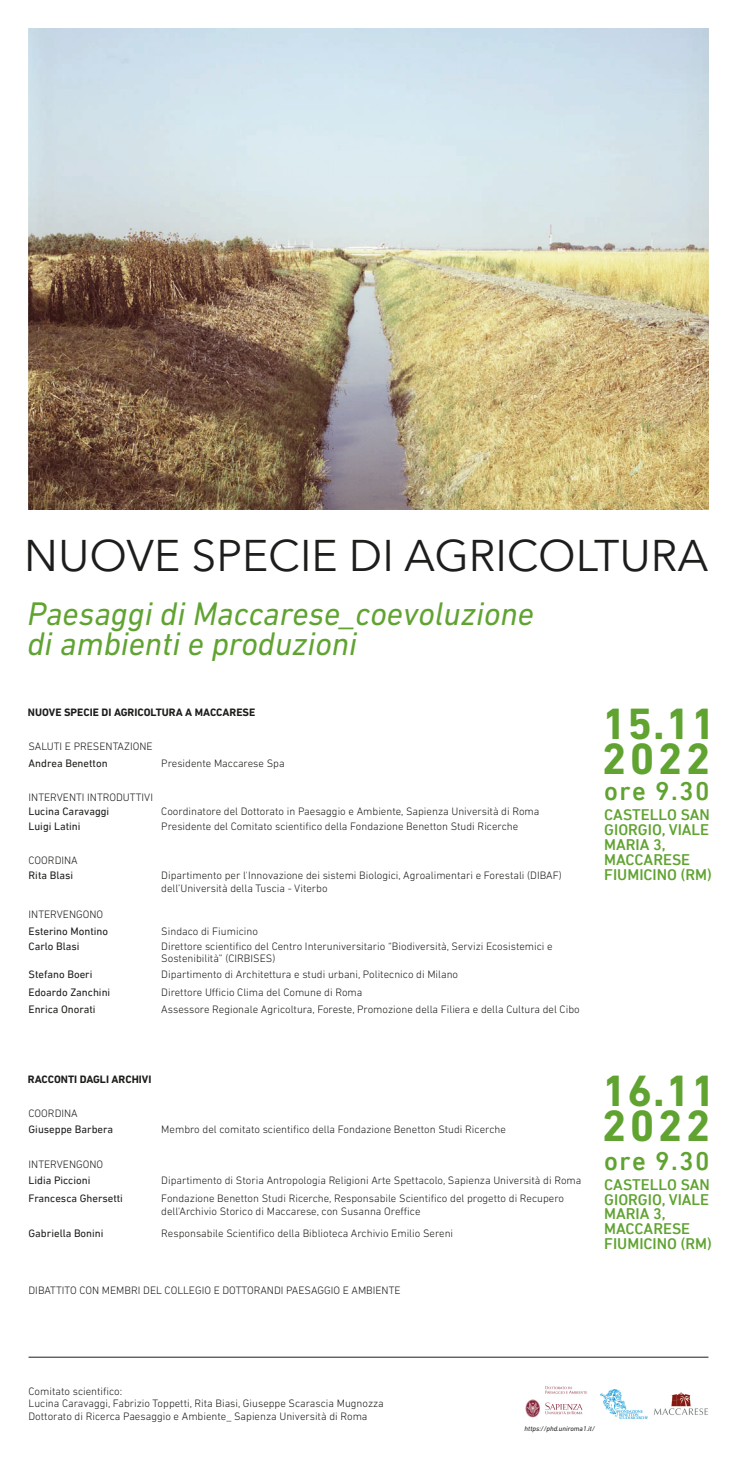
<style>
.page{position:relative;width:737px;height:1474px;background:#fff}
.page>*{position:absolute;margin:0;border:0;box-sizing:border-box;transform-origin:0 0}
.t1{font:700 44.62px/35px "DIN Next LT Pro";letter-spacing:.07em;color:#60a331}
.t2{font:44.27px "Avenir Next";color:#1d1d1b}
.t3{font:italic 33.25px/29.8px "DIN Next LT Pro";color:#60a331}
.t4{font:500 26.43px "DIN Next LT Pro";letter-spacing:.055em;color:#60a331}
.t5{font:500 15.75px/14.9px "DIN Next LT Pro";color:#60a331}
.t6{font:300 10.94px/12.2px "DIN Next LT Pro";color:#1d1d1b}
.t7{font:10.94px "DIN Next LT Pro";color:#1d1d1b}
.t8{font:700 10.94px "DIN Next LT Pro";color:#1d1d1b}
.t9{font:italic 7px "DIN Next LT Pro";color:#1d1d1b}
</style>
<div class="page">
<img style="left:29px;top:28px;width:679px;height:482px">
<img style="left:525px;top:1386px;width:62px;height:32px">
<img style="left:600px;top:1389px;width:47px;height:29px">
<img style="left:654px;top:1392px;width:54px;height:23px">
<hr style="left:29px;top:1356px;width:679px;height:1px;background:#1d1d1b">
<h2 class="t2" style="left:24px;top:518px;width:685px">NUOVE SPECIE DI AGRICOLTURA</h2>
<h3 class="t3" style="left:27px;top:598px;width:508px">Paesaggi di Maccarese_coevoluzione di ambienti e produzioni</h3>
<p class="t8" style="left:28px;top:706px;width:229px">NUOVE SPECIE DI AGRICOLTURA A MACCARESE</p>
<p class="t6" style="left:29px;top:740px;width:126px">SALUTI E PRESENTAZIONE</p>
<p class="t7" style="left:29px;top:757px;width:81px">Andrea Benetton</p>
<p class="t6" style="left:161px;top:757px;width:125px">Presidente Maccarese Spa</p>
<p class="t6" style="left:29px;top:790px;width:126px">INTERVENTI INTRODUTTIVI</p>
<p class="t7" style="left:29px;top:804px;width:82px">Lucina Caravaggi</p>
<p class="t6" style="left:161px;top:804px;width:380px">Coordinatore del Dottorato in Paesaggio e Ambiente, Sapienza Università di Roma</p>
<p class="t6" style="left:29px;top:854px;width:51px">COORDINA</p>
<p class="t7" style="left:29px;top:869px;width:46px">Rita Blasi</p>
<p class="t6" style="left:161px;top:869px;width:402px">Dipartimento per l'Innovazione dei sistemi Biologici, Agroalimentari e Forestali (DIBAF) dell’Università della Tuscia - Viterbo</p>
<p class="t7" style="left:29px;top:820px;width:54px">Luigi Latini</p>
<p class="t6" style="left:161px;top:820px;width:358px">Presidente del Comitato scientifico della Fondazione Benetton Studi Ricerche</p>
<p class="t6" style="left:29px;top:908px;width:76px">INTERVENGONO</p>
<p class="t7" style="left:29px;top:924px;width:81px">Esterino Montino</p>
<p class="t6" style="left:161px;top:924px;width:98px">Sindaco di Fiumicino</p>
<p class="t7" style="left:29px;top:968px;width:65px">Stefano Boeri</p>
<p class="t6" style="left:161px;top:968px;width:298px">Dipartimento di Architettura e studi urbani, Politecnico di Milano</p>
<p class="t7" style="left:29px;top:985px;width:83px">Edoardo Zanchini</p>
<p class="t6" style="left:161px;top:985px;width:203px">Direttore Ufficio Clima del Comune di Roma</p>
<p class="t7" style="left:29px;top:1002px;width:69px">Enrica Onorati</p>
<p class="t6" style="left:161px;top:1002px;width:420px">Assessore Regionale Agricoltura, Foreste, Promozione della Filiera e della Cultura del Cibo</p>
<p class="t7" style="left:29px;top:939px;width:53px">Carlo Blasi</p>
<p class="t6" style="left:161px;top:939px;width:393px">Direttore scientifico del Centro Interuniversitario “Biodiversità, Servizi Ecosistemici e<br>Sostenibilità” (CIRBISES)</p>
<h1 class="t1" style="left:602px;top:706px;width:115px">15.11<br>2022</h1>
<h3 class="t4" style="left:604px;top:775px;width:107px">ore 9.30</h3>
<h3 class="t5" style="left:604px;top:807px;width:109px">CASTELLO SAN<br>GIORGIO, VIALE<br>MARIA 3,<br>MACCARESE<br>FIUMICINO (RM)</h3>
<p class="t8" style="left:28px;top:1073px;width:125px">RACCONTI DAGLI ARCHIVI</p>
<p class="t6" style="left:29px;top:1106px;width:51px">COORDINA</p>
<p class="t7" style="left:29px;top:1123px;width:86px">Giuseppe Barbera</p>
<p class="t6" style="left:161px;top:1123px;width:346px">Membro del comitato scientifico della Fondazione Benetton Studi Ricerche</p>
<p class="t6" style="left:29px;top:1157px;width:76px">INTERVENGONO</p>
<p class="t7" style="left:29px;top:1174px;width:63px">Lidia Piccioni</p>
<p class="t6" style="left:161px;top:1174px;width:421px">Dipartimento di Storia Antropologia Religioni Arte Spettacolo, Sapienza Università di Roma</p>
<p class="t7" style="left:29px;top:1192px;width:96px">Francesca Ghersetti</p>
<p class="t6" style="left:161px;top:1192px;width:404px">Fondazione Benetton Studi Ricerche, Responsabile Scientifico del progetto di Recupero dell'Archivio Storico di Maccarese, con Susanna Oreffice</p>
<p class="t7" style="left:29px;top:1226px;width:77px">Gabriella Bonini</p>
<p class="t6" style="left:161px;top:1226px;width:293px">Responsabile Scientifico della Biblioteca Archivio Emilio Sereni</p>
<p class="t6" style="left:29px;top:1283px;width:373px">DIBATTITO CON MEMBRI DEL COLLEGIO E DOTTORANDI PAESAGGIO E AMBIENTE</p>
<h1 class="t1" style="left:602px;top:1073px;width:115px">16.11<br>2022</h1>
<h3 class="t4" style="left:604px;top:1145px;width:107px">ore 9.30</h3>
<h3 class="t5" style="left:604px;top:1176px;width:109px">CASTELLO SAN<br>GIORGIO, VIALE<br>MARIA 3,<br>MACCARESE<br>FIUMICINO (RM)</h3>
<p class="t6" style="left:29px;top:1385px;width:357px">Comitato scientifico:<br>Lucina Caravaggi, Fabrizio Toppetti, Rita Biasi, Giuseppe Scarascia Mugnozza<br>Dottorato di Ricerca Paesaggio e Ambiente_ Sapienza Università di Roma</p>
<p class="t9" style="left:524px;top:1424px;width:72px">https://phd.uniroma1.it/</p>
</div>
